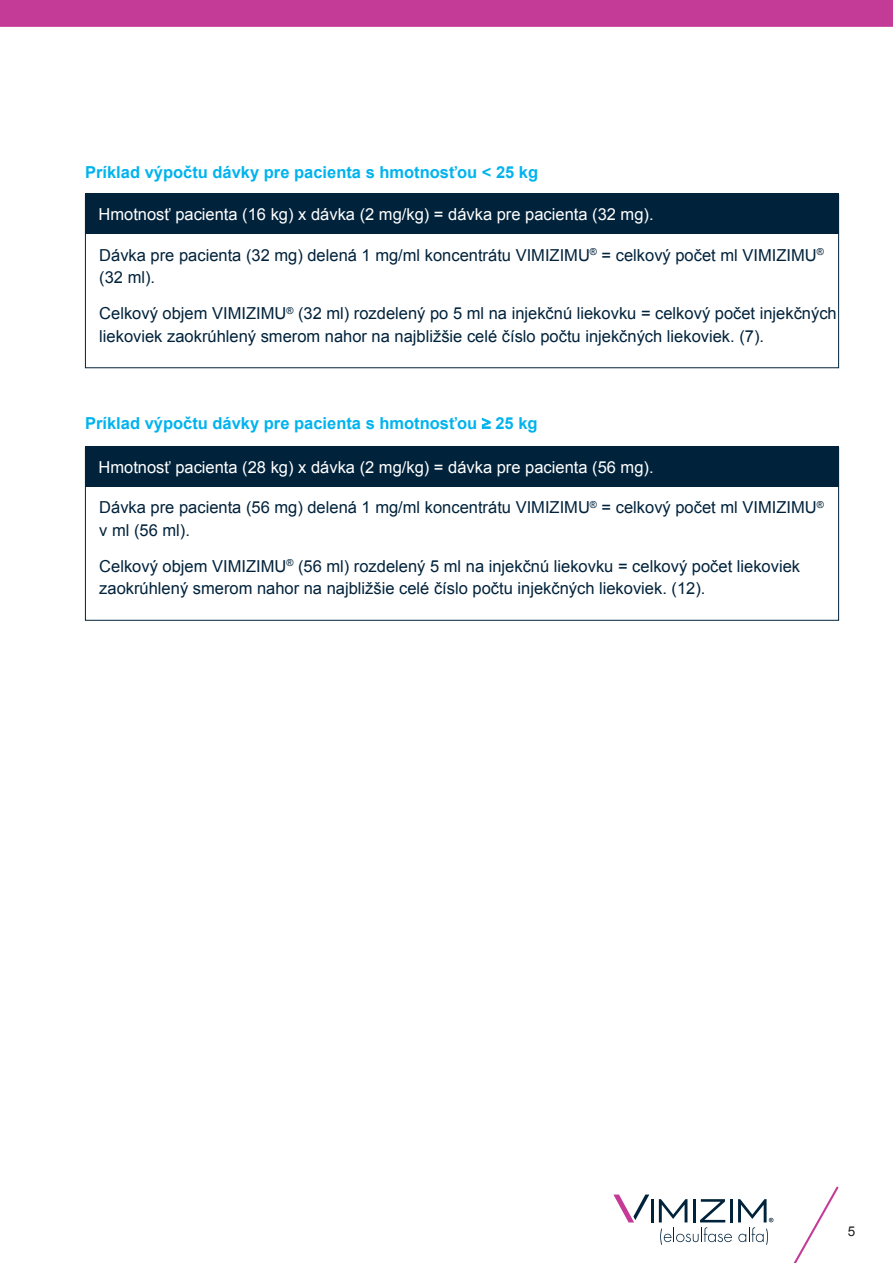
<style>
.page{position:relative;width:893px;height:1263px;background:#fff}
.page>*{position:absolute;margin:0;border:0;box-sizing:border-box;transform-origin:0 0}
.t1{font:16.5px/22.5px "Arial";color:#00223b}
.t2{font:16.5px "Arial";color:#fff}
.t3{font:700 16.5px "Arial";color:#00b3ee}
.t4{font:13.5px "Arial";color:#231f20}
.s1{font-weight:400}
</style>
<div class="page">
<svg style="left:793px;top:1186px;width:46px;height:77px"></svg>
<hr style="left:651px;top:1199px;width:3px;height:23px;background:#00223b">
<hr style="left:730px;top:1199px;width:3px;height:23px;background:#00223b">
<svg style="left:659px;top:1199px;width:73px;height:46px"></svg>
<svg style="left:613px;top:1194px;width:36px;height:28px"></svg>
<svg style="left:738px;top:1199px;width:35px;height:46px"></svg>
<svg style="left:85px;top:234px;width:754px;height:134px"></svg>
<svg style="left:85px;top:487px;width:754px;height:134px"></svg>
<div style="left:85px;top:194px;width:754px;height:40px;background:#00223b"></div>
<div style="left:85px;top:446px;width:754px;height:41px;background:#00223b"></div>
<svg style="left:482px;top:417px;width:9px;height:12px"></svg>
<div style="left:0;top:0;width:893px;height:40px;background:#c33b96"></div>
<div style="left:0;top:27px;width:893px;height:27px;background:#fff"></div>
<p class="t3" style="left:85px;top:161px;width:455px">Príklad výpočtu dávky pre pacienta s hmotnosťou &lt; 25 kg</p>
<p class="t2" style="left:99px;top:203px;width:557px">Hmotnosť pacienta (16 kg) x dávka (2 mg/kg) = dávka pre pacienta (32 mg).</p>
<p class="t1" style="left:99px;top:244px;width:726px">Dávka pre pacienta (32 mg) delená 1 mg/ml koncentrátu VIMIZIMU<sup>®</sup> = celkový počet ml VIMIZIMU<sup>® </sup>(32 ml).</p>
<p class="t1" style="left:99px;top:302px;width:739px">Celkový objem VIMIZIMU<sup>®</sup> (32 ml) rozdelený po 5 ml na injekčnú liekovku = celkový počet injekčných liekoviek zaokrúhlený smerom nahor na najbližšie celé číslo počtu injekčných liekoviek. (7).</p>
<p class="t3" style="left:85px;top:412px;width:454px">Príklad výpočtu dávky pre pacienta s hmotnosťou <span class="s1">≥</span> 25 kg</p>
<p class="t2" style="left:99px;top:456px;width:557px">Hmotnosť pacienta (28 kg) x dávka (2 mg/kg) = dávka pre pacienta (56 mg).</p>
<p class="t1" style="left:99px;top:496px;width:726px">Dávka pre pacienta (56 mg) delená 1 mg/ml koncentrátu VIMIZIMU<sup>®</sup> = celkový počet ml VIMIZIMU<sup>® </sup>v ml (56 ml).</p>
<p class="t1" style="left:99px;top:555px;width:702px">Celkový objem VIMIZIMU<sup>®</sup> (56 ml) rozdelený 5 ml na injekčnú liekovku = celkový počet liekoviek zaokrúhlený smerom nahor na najbližšie celé číslo počtu injekčných liekoviek. (12).</p>
<p class="t4" style="left:848px;top:1222px;width:9px">5</p>
</div>
